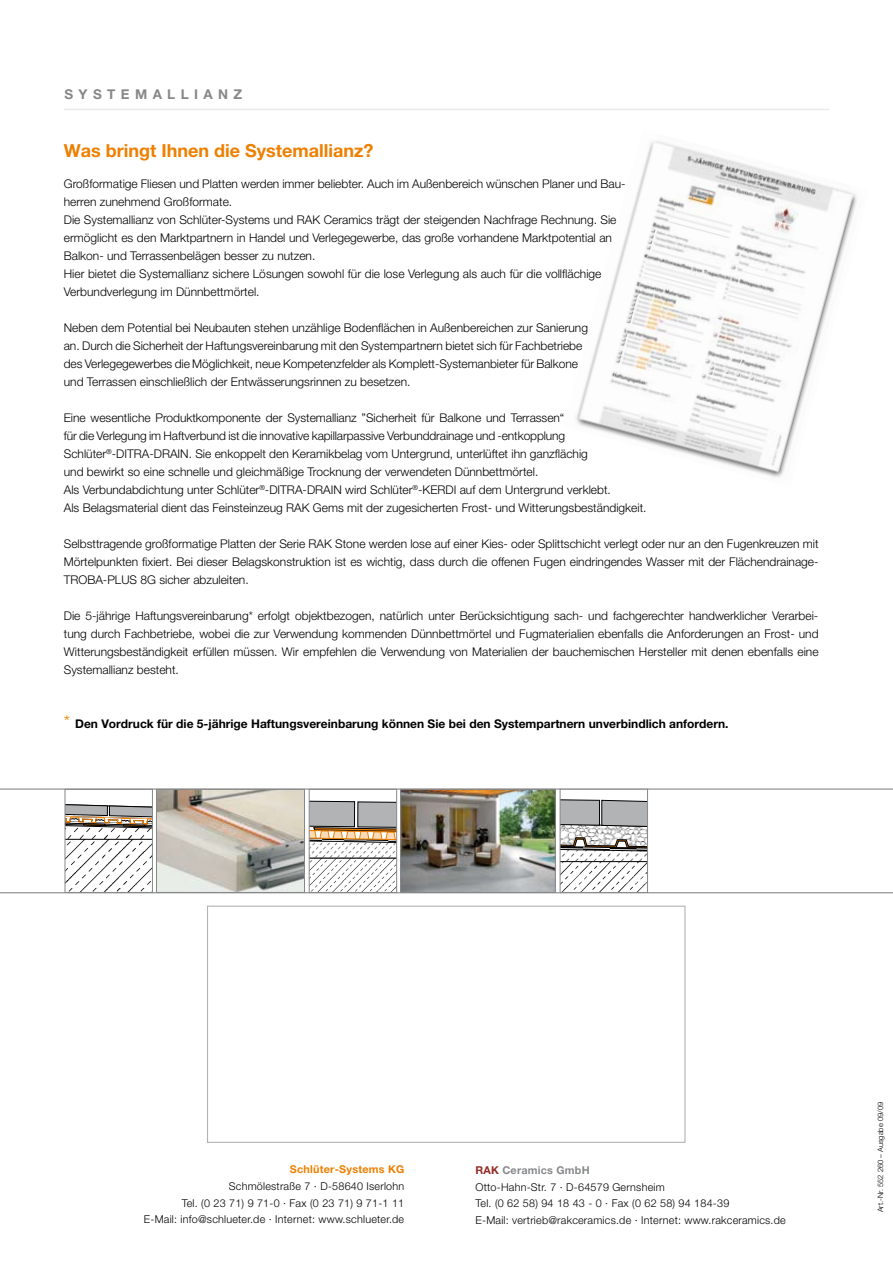
<style>
.page{position:relative;width:893px;height:1263px;background:#fff}
.page>*{position:absolute;margin:0;border:0;box-sizing:border-box;transform-origin:0 0}
.t1{font:700 18px "Helvetica Neue LT Pro";color:#ee7f00}
.t2{font:700 13.5px "Helvetica Neue LT Pro";letter-spacing:.4em;color:#87888a}
.t3{font:300 12px/18px "Helvetica Neue LT Pro";color:#000}
.t4{font:700 12px "Helvetica Neue LT Pro";color:#000}
.t5{font:300 10.8px/16.6px "Helvetica Neue LT Pro";letter-spacing:.02em;color:#000;text-align:right}
.t6{font:700 10.8px "Helvetica Neue LT Pro";letter-spacing:.02em;color:#ee7f00}
.t7{font:300 7.5px "Helvetica Neue LT Pro";color:#000}
.s1{font-weight:300;font-size:18px;color:#ee7f00}
.s2{font-weight:700;color:#942924}
.s3{font-weight:700;color:#87888a}
</style>
<div class="page">
<img style="left:576px;top:141px;width:281px;height:336px">
<div style="left:207px;top:906px;width:478px;height:237px;border:1px solid #b1b3b4"></div>
<img style="left:158px;top:791px;width:145px;height:100px">
<div style="left:156px;top:789px;width:149px;height:104px;border:1px solid #87888a"></div>
<svg style="left:248px;top:790px;width:1px;height:102px"></svg>
<svg style="left:67px;top:804px;width:84px;height:87px"></svg>
<div style="left:65px;top:789px;width:88px;height:104px;border:1px solid #87888a"></div>
<svg style="left:311px;top:801px;width:84px;height:90px"></svg>
<div style="left:309px;top:789px;width:88px;height:104px;border:1px solid #87888a"></div>
<img style="left:402px;top:791px;width:152px;height:100px">
<div style="left:400px;top:789px;width:156px;height:104px;border:1px solid #87888a"></div>
<hr style="left:0;top:788px;width:893px;height:2px;background:#87888a">
<hr style="left:0;top:892px;width:893px;height:1px;background:#87888a">
<hr style="left:64px;top:109px;width:765px;height:1px;background:#e8e9ea">
<svg style="left:562px;top:799px;width:84px;height:92px"></svg>
<div style="left:560px;top:789px;width:88px;height:104px;border:1px solid #87888a"></div>
<p class="t2" style="left:64px;top:86px;width:179px">SYSTEMALLIANZ</p>
<h1 class="t1" style="left:64px;top:140px;width:311px">Was bringt Ihnen die Systemallianz?</h1>
<p class="t3" style="left:64px;top:175px;width:563px">Großformatige Fliesen und Platten werden immer beliebter. Auch im Außenbereich wünschen Planer und Bau&shy;herren zunehmend Großformate.<br>Die Systemallianz von Schlüter-Systems und RAK Ceramics trägt der steigenden Nachfrage Rechnung. Sie ermöglicht es den Marktpartnern in Handel und Verlegegewerbe, das große vorhandene Marktpotential an Balkon- und Terrassenbelägen besser zu nutzen.<br>Hier bietet die Systemallianz sichere Lösungen sowohl für die lose Verlegung als auch für die vollflächige Verbundverlegung im Dünnbettmörtel.</p>
<p class="t3" style="left:64px;top:319px;width:526px">Neben dem Potential bei Neubauten stehen unzählige Bodenflächen in Außenbereichen zur Sanierung an. Durch die Sicherheit der Haftungsvereinbarung mit den Systempartnern bietet sich für Fachbetriebe des Verlegegewerbes die Möglichkeit, neue Kompetenzfelder als Komplett-Systemanbieter für Balkone und Terrassen einschließlich der Entwässerungsrinnen zu besetzen.</p>
<p class="t3" style="left:64px;top:409px;width:584px">Eine wesentliche Produktkomponente der Systemallianz ”Sicherheit für Balkone und Terrassen“<br>für die Verlegung im Haftverbund ist die innovative kapillarpassive Verbunddrainage und -entkopplung Schlüter<sup>®</sup>-DITRA-DRAIN. Sie enkoppelt den Keramikbelag vom Untergrund, unterlüftet ihn ganzflächig<br>und bewirkt so eine schnelle und gleichmäßige Trocknung der verwendeten Dünnbettmörtel.<br>Als Verbundabdichtung unter Schlüter<sup>®</sup>-DITRA-DRAIN wird Schlüter<sup>®</sup>-KERDI auf dem Untergrund verklebt.<br>Als Belagsmaterial dient das Feinsteinzeug RAK Gems mit der zugesicherten Frost- und Witterungsbeständigkeit.</p>
<p class="t3" style="left:64px;top:535px;width:756px;text-align:justify">Selbsttragende großformatige Platten der Serie RAK Stone werden lose auf einer Kies- oder Splittschicht verlegt oder nur an den Fugenkreuzen mit Mörtelpunkten fixiert. Bei dieser Belagskonstruktion ist es wichtig, dass durch die offenen Fugen eindringendes Wasser mit der Flächendrainage-TROBA-PLUS 8G sicher abzuleiten.</p>
<p class="t3" style="left:64px;top:607px;width:756px;text-align:justify">Die 5-jährige Haftungsvereinbarung* erfolgt objektbezogen, natürlich unter Berücksichtigung sach- und fachgerechter handwerklicher Verarbei&shy;tung durch Fachbetriebe, wobei die zur Verwendung kommenden Dünnbettmörtel und Fugmaterialien ebenfalls die Anforderungen an Frost- und Witterungsbeständigkeit erfüllen müssen. Wir empfehlen die Verwendung von Materialien der bauchemischen Hersteller mit denen ebenfalls eine Systemallianz besteht.</p>
<p class="t4" style="left:64px;top:717px;width:666px"><span class="s1">*</span> Den Vordruck für die 5-jährige Haftungsvereinbarung können Sie bei den Systempartnern unverbindlich anfordern.</p>
<p class="t6" style="left:290px;top:1163px;width:116px">Schlüter-Systems KG</p>
<p class="t5" style="left:144px;top:1177px;width:262px">Schmölestraße 7 · D-58640 Iserlohn<br>Tel. (0 23 71) 9 71-0 · Fax (0 23 71) 9 71-1 11<br>E-Mail: info@schlueter.de · Internet: www.schlueter.de</p>
<p class="t5" style="left:476px;top:1161px;width:312px;text-align:left"><span class="s2">RAK</span> <span class="s3">Ceramics GmbH<br></span>Otto-Hahn-Str. 7 · D-64579 Gernsheim<br>Tel. (0 62 58) 94 18 43 - 0 · Fax (0 62 58) 94 184-39<br>E-Mail: vertrieb@rakceramics.de · Internet: www.rakceramics.de</p>
<p class="t7" style="left:876px;top:1212px;width:112px;rotate:-90deg">Art.-Nr. 552 260 – Ausgabe 09/09</p>
</div>
